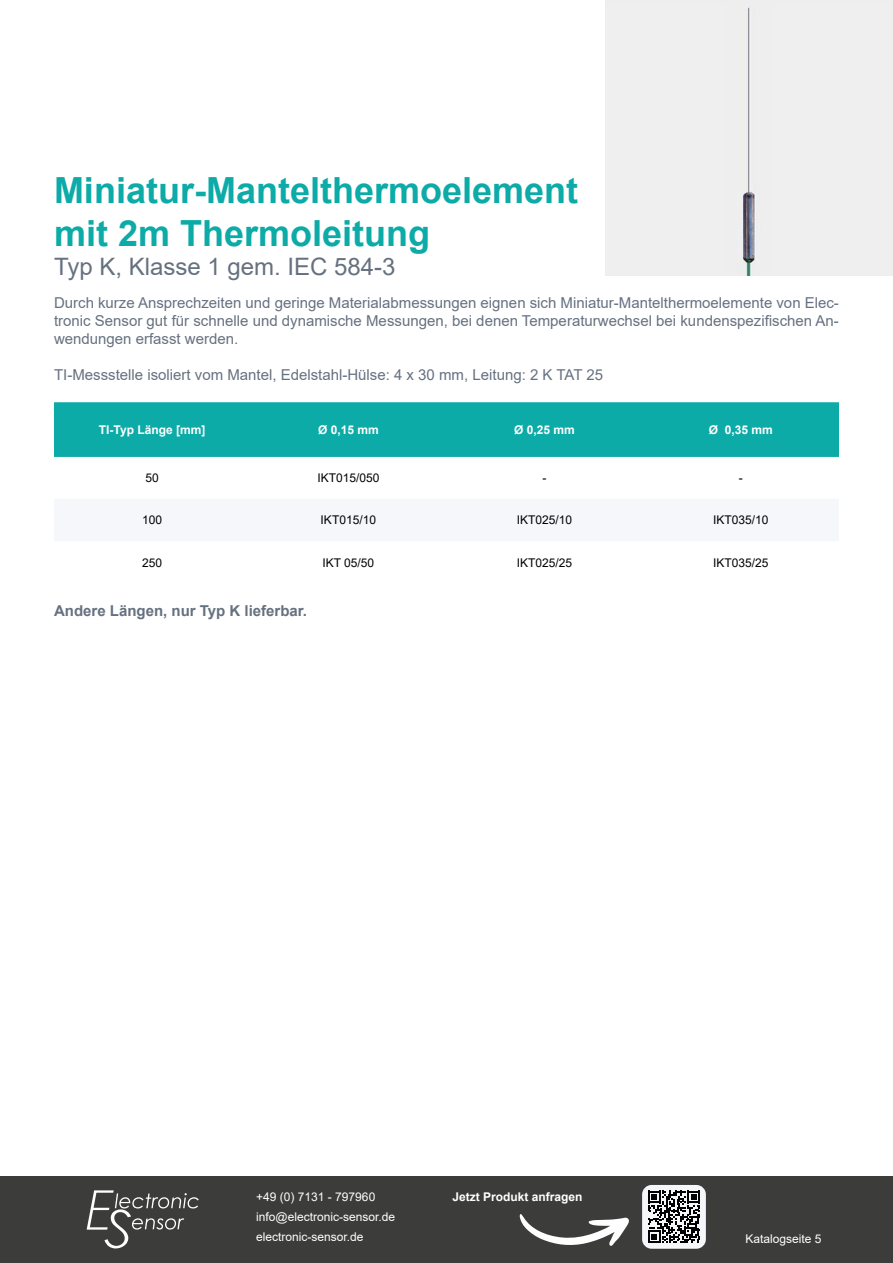
<style>
.page{position:relative;width:893px;height:1263px;background:#fff}
.page>*{position:absolute;margin:0;border:0;box-sizing:border-box;transform-origin:0 0}
.t1{font:700 36px/43.2px "Arial";color:#0caba8}
.t2{font:24px "Arial";color:#667180}
.t3{font:15px/18px "Arial";color:#667180;text-align:justify}
.t4{font:700 15px "Arial";color:#667180}
.t5{font:12px/20.4px "Arial";color:#fff}
.t6{font:12px "Arial";color:#000}
.t7{font:700 12px "Arial";color:#fff}
</style>
<div class="page">
<div style="left:0;top:1176px;width:893px;height:87px;background:#3c3c3b"></div>
<svg style="left:520px;top:1214px;width:109px;height:32px"></svg>
<div style="left:642px;top:1185px;width:64px;height:64px;background:#f5f7fa;border-radius:10px"></div>
<svg style="left:648px;top:1190px;width:52px;height:53px"></svg>
<svg style="left:87px;top:1190px;width:112px;height:58px"></svg>
<div style="left:54px;top:402px;width:785px;height:55px;background:#0caba8"></div>
<div style="left:605px;top:0;width:288px;height:276px;background:#eee"></div>
<img style="left:743px;top:7px;width:13px;height:269px">
<h1 class="t1" style="left:54px;top:169px;width:526px">Miniatur-Mantelthermoelement mit 2m Thermoleitung</h1>
<h2 class="t2" style="left:54px;top:250px;width:343px">Typ K, Klasse 1 gem. IEC 584-3</h2>
<p class="t3" style="left:54px;top:293px;width:786px">Durch kurze Ansprechzeiten und geringe Materialabmessungen eignen sich Miniatur-Mantelthermoelemente von Elec&shy;tronic Sensor gut für schnelle und dynamische Messungen, bei denen Temperaturwechsel bei kundenspezifischen An&shy;wendungen erfasst werden.</p>
<p class="t3" style="left:54px;top:365px;width:551px">TI-Messstelle isoliert vom Mantel, Edelstahl-Hülse: 4 x 30 mm, Leitung: 2 K TAT 25</p>
<p class="t7" style="left:99px;top:421px;width:108px">TI-Typ Länge [mm]</p>
<p class="t7" style="left:318px;top:421px;width:62px">Ø 0,15 mm</p>
<p class="t7" style="left:514px;top:421px;width:62px">Ø 0,25 mm</p>
<p class="t7" style="left:709px;top:421px;width:66px">Ø 0,35 mm</p>
<p class="t6" style="left:145px;top:470px;width:15px">50</p>
<p class="t6" style="left:317px;top:470px;width:64px">IKT015/050</p>
<p class="t6" style="left:543px;top:470px;width:5px">-</p>
<p class="t6" style="left:739px;top:470px;width:5px">-</p>
<p class="t6" style="left:142px;top:512px;width:22px">100</p>
<p class="t6" style="left:321px;top:512px;width:57px">IKT015/10</p>
<p class="t6" style="left:517px;top:512px;width:57px">IKT025/10</p>
<p class="t6" style="left:713px;top:512px;width:57px">IKT035/10</p>
<p class="t6" style="left:142px;top:554px;width:22px">250</p>
<p class="t6" style="left:322px;top:554px;width:53px">IKT 05/50</p>
<p class="t6" style="left:517px;top:554px;width:57px">IKT025/25</p>
<p class="t6" style="left:713px;top:554px;width:57px">IKT035/25</p>
<p class="t4" style="left:54px;top:600px;width:255px">Andere Längen, nur Typ K lieferbar.</p>
<p class="t5" style="left:256px;top:1186px;width:140px">+49 (0) 7131 - 797960 info@electronic-sensor.de electronic-sensor.de</p>
<p class="t7" style="left:452px;top:1188px;width:132px">Jetzt Produkt anfragen</p>
<p class="t5" style="left:745px;top:1228px;width:77px">Katalogseite 5</p>
</div>
